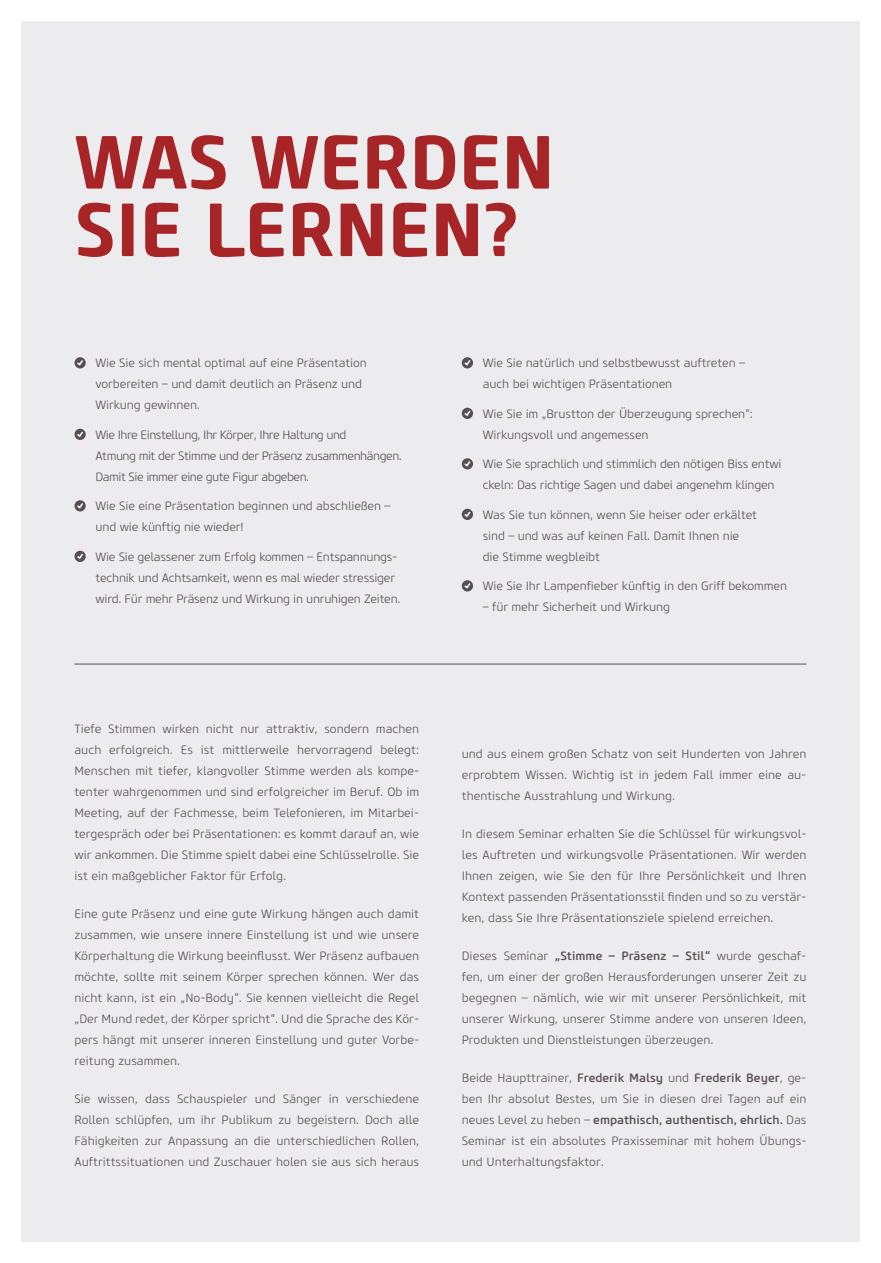
<style>
.page{position:relative;width:881px;height:1263px;background:#fff}
.page>*{position:absolute;margin:0;border:0;box-sizing:border-box;transform-origin:0 0}
.t1{font:700 75px/67.5px "Core Sans M65";letter-spacing:-.01em;color:#a72427}
.t2{font:300 12px/21px "Core Sans M35";letter-spacing:-.01em;color:#584f55}
.t3{font:300 12px/21px "Core Sans M35";letter-spacing:-.04em;color:#584f55}
.t4{font:500 12px "Core Sans M55";color:#584f55}
.s1{font-family:"Core Sans M55";font-weight:500}
.s2{font-family:"Core Sans M35";font-weight:300}
</style>
<div class="page">
<div style="left:21px;top:21px;width:838px;height:1221px;background:#ececee"></div>
<svg style="left:74px;top:357px;width:12px;height:11px"></svg>
<svg style="left:75px;top:358px;width:10px;height:9px"></svg>
<svg style="left:74px;top:429px;width:12px;height:11px"></svg>
<svg style="left:75px;top:430px;width:10px;height:8px"></svg>
<svg style="left:74px;top:500px;width:12px;height:11px"></svg>
<svg style="left:75px;top:501px;width:10px;height:9px"></svg>
<svg style="left:74px;top:551px;width:12px;height:11px"></svg>
<svg style="left:75px;top:552px;width:10px;height:8px"></svg>
<div style="left:461px;top:357px;width:12px;height:11px;background:#584f55;border-radius:50%"></div>
<svg style="left:462px;top:358px;width:9px;height:9px"></svg>
<div style="left:461px;top:408px;width:12px;height:11px;background:#584f55;border-radius:50%"></div>
<svg style="left:462px;top:409px;width:9px;height:8px"></svg>
<div style="left:461px;top:458px;width:12px;height:11px;background:#584f55;border-radius:50%"></div>
<svg style="left:462px;top:459px;width:9px;height:9px"></svg>
<div style="left:461px;top:509px;width:12px;height:11px;background:#584f55;border-radius:50%"></div>
<svg style="left:462px;top:510px;width:9px;height:8px"></svg>
<div style="left:461px;top:580px;width:12px;height:11px;background:#584f55;border-radius:50%"></div>
<svg style="left:462px;top:581px;width:9px;height:9px"></svg>
<hr style="left:74px;top:664px;width:732px;height:1px;background:#584f55">
<h1 class="t1" style="left:74px;top:129px;width:481px">WAS WERDEN<br>SIE LERNEN?</h1>
<p class="t2" style="left:95px;top:353px;width:273px">Wie Sie sich mental optimal auf eine Präsentation vorbereiten – und damit deutlich an Präsenz und<br>Wirkung gewinnen.</p>
<p class="t3" style="left:95px;top:424px;width:308px">Wie Ihre Einstellung, Ihr Körper, Ihre Haltung und<br>Atmung mit der Stimme und der Präsenz zusammenhängen.<br>Damit Sie immer eine gute Figur abgeben.</p>
<p class="t2" style="left:95px;top:496px;width:296px">Wie Sie eine Präsentation beginnen und abschließen – und wie künftig nie wieder!</p>
<p class="t2" style="left:95px;top:546px;width:306px">Wie Sie gelassener zum Erfolg kommen – Entspannungs&shy;technik und Achtsamkeit, wenn es mal wieder stressiger wird. Für mehr Präsenz und Wirkung in unruhigen Zeiten.</p>
<p class="t2" style="left:482px;top:353px;width:264px">Wie Sie natürlich und selbstbewusst auftreten – auch bei wichtigen Präsentationen</p>
<p class="t2" style="left:482px;top:403px;width:271px">Wie Sie im „Brustton der Überzeugung sprechen“:<br>Wirkungsvoll und angemessen</p>
<p class="t2" style="left:482px;top:454px;width:300px">Wie Sie sprachlich und stimmlich den nötigen Biss entwi ckeln: Das richtige Sagen und dabei angenehm klingen</p>
<p class="t2" style="left:482px;top:504px;width:276px">Was Sie tun können, wenn Sie heiser oder erkältet sind – und was auf keinen Fall. Damit Ihnen nie die Stimme wegbleibt</p>
<p class="t2" style="left:482px;top:576px;width:306px">Wie Sie Ihr Lampenfieber künftig in den Griff bekommen</p>
<p class="t2" style="left:482px;top:597px;width:189px">– für mehr Sicherheit und Wirkung</p>
<p class="t2" style="left:74px;top:718px;width:346px;text-align:justify">Tiefe Stimmen wirken nicht nur attraktiv, sondern machen auch erfolgreich. Es ist mittlerweile hervorragend belegt:<br>Menschen mit tiefer, klangvoller Stimme werden als kompe&shy;tenter wahrgenommen und sind erfolgreicher im Beruf. Ob im Meeting, auf der Fachmesse, beim Telefonieren, im Mitarbei&shy;tergespräch oder bei Präsentationen: es kommt darauf an, wie wir ankommen. Die Stimme spielt dabei eine Schlüsselrolle. Sie ist ein maßgeblicher Faktor für Erfolg.</p>
<p class="t2" style="left:74px;top:903px;width:346px;text-align:justify">Eine gute Präsenz und eine gute Wirkung hängen auch damit zusammen, wie unsere innere Einstellung ist und wie unsere Körperhaltung die Wirkung beeinflusst. Wer Präsenz aufbauen möchte, sollte mit seinem Körper sprechen können. Wer das nicht kann, ist ein „No-Body“. Sie kennen vielleicht die Regel „Der Mund redet, der Körper spricht“. Und die Sprache des Kör&shy;pers hängt mit unserer inneren Einstellung und guter Vorbe&shy;reitung zusammen.</p>
<p class="t2" style="left:74px;top:1088px;width:346px;text-align:justify">Sie wissen, dass Schauspieler und Sänger in verschiedene Rollen schlüpfen, um ihr Publikum zu begeistern. Doch alle Fähigkeiten zur Anpassung an die unterschiedlichen Rollen, Auftrittssituationen und Zuschauer holen sie aus sich heraus</p>
<p class="t2" style="left:461px;top:743px;width:346px;text-align:justify">und aus einem großen Schatz von seit Hunderten von Jahren erprobtem Wissen. Wichtig ist in jedem Fall immer eine au&shy;thentische Ausstrahlung und Wirkung.</p>
<p class="t2" style="left:461px;top:823px;width:346px;text-align:justify">In diesem Seminar erhalten Sie die Schlüssel für wirkungsvol&shy;les Auftreten und wirkungsvolle Präsentationen. Wir werden Ihnen zeigen, wie Sie den für Ihre Persönlichkeit und Ihren Kontext passenden Präsentationsstil finden und so zu verstär&shy;ken, dass Sie Ihre Präsentationsziele spielend erreichen.</p>
<p class="t2" style="left:461px;top:945px;width:346px;text-align:justify">Dieses Seminar <span class="s1">„Stimme – Präsenz – Stil“</span> wurde geschaf&shy;fen, um einer der großen Herausforderungen unserer Zeit zu begegnen – nämlich, wie wir mit unserer Persönlichkeit, mit unserer Wirkung, unserer Stimme andere von unseren Ideen, Produkten und Dienstleistungen überzeugen.</p>
<p class="t4" style="left:461px;top:1070px;width:346px"><span class="s2">Beide Haupttrainer,</span> Frederik Malsy <span class="s2">und</span> Frederik Beyer<span class="s2">, ge-</span></p>
<p class="t2" style="left:461px;top:1088px;width:346px">ben Ihr absolut Bestes, um Sie in diesen drei Tagen auf ein</p>
<p class="t4" style="left:461px;top:1112px;width:346px"><span class="s2">neues Level zu heben –</span> empathisch, authentisch, ehrlich. <span class="s2">Das</span></p>
<p class="t2" style="left:461px;top:1130px;width:346px">Seminar ist ein absolutes Praxisseminar mit hohem Übungs&shy;und Unterhaltungsfaktor.</p>
</div>
